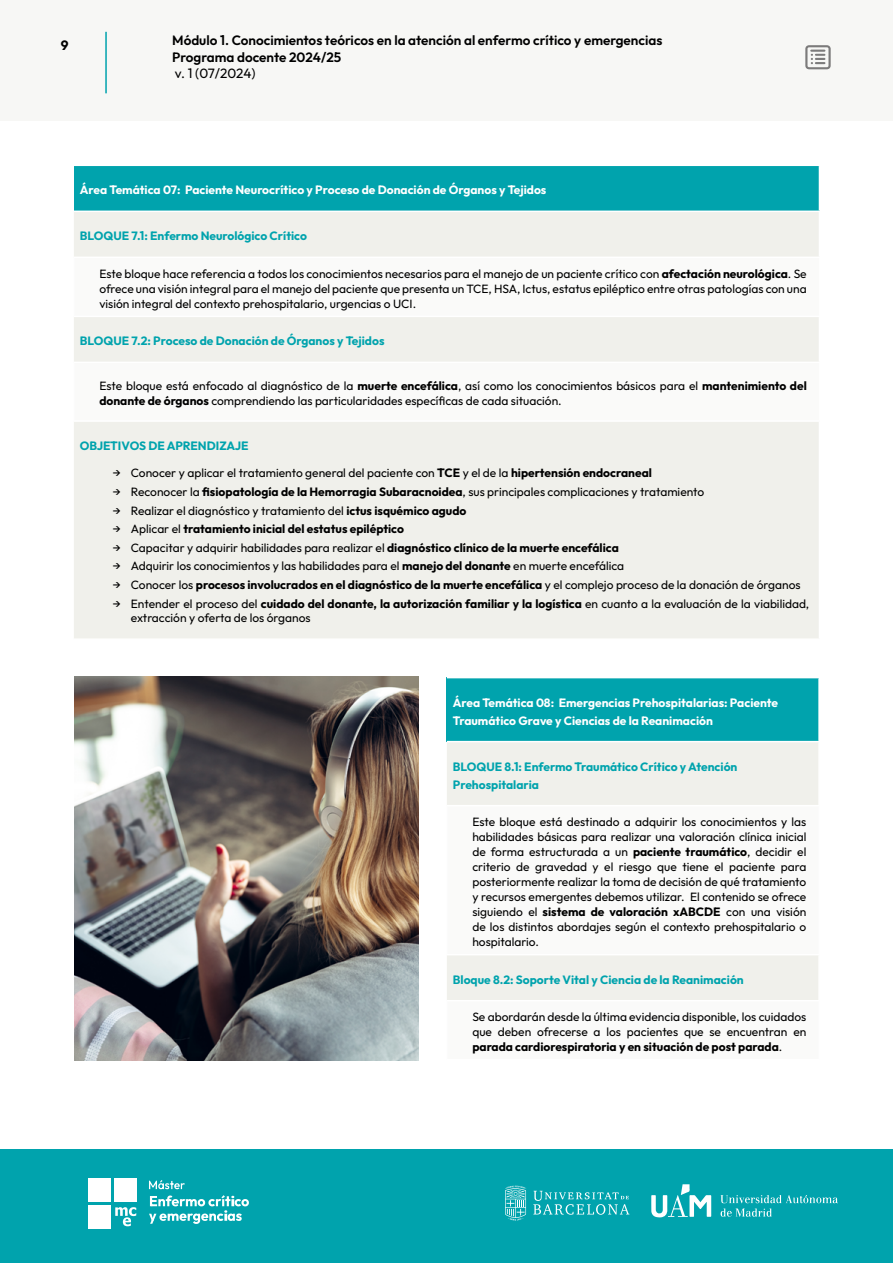
<style>
.page{position:relative;width:893px;height:1263px;background:#fff}
.page>*{position:absolute;margin:0;border:0;box-sizing:border-box;transform-origin:0 0}
.t1{font:600 13.5px/16.2px "Outfit";color:#000}
.t2{font:13.5px "Outfit";color:#000}
.t3{font:700 13.5px "Outfit";color:#000}
.t4{font:12px/15px "Outfit";color:#000;text-align:justify}
.t5{font:700 12px/18px "Outfit";color:#00a3ad}
.t6{font:700 12px/18px "Outfit";color:#fff}
.t7{font:700 12px "Outfit";color:#000}
.s1{font-weight:700}
.s2{font-weight:400}
</style>
<div class="page">
<div style="left:0;top:1150px;width:893px;height:113px;background:#00a3ad"></div>
<div style="left:0;top:0;width:893px;height:121px;background:#f7f7f5"></div>
<svg style="left:115px;top:1207px;width:21px;height:19px"></svg>
<div style="left:89px;top:1178px;width:22px;height:24px;background:#fff"></div>
<div style="left:89px;top:1205px;width:22px;height:23px;background:#fff"></div>
<div style="left:114px;top:1178px;width:23px;height:24px;background:#fff"></div>
<svg style="left:149px;top:1180px;width:36px;height:9px"></svg>
<svg style="left:149px;top:1195px;width:100px;height:29px"></svg>
<hr style="left:105px;top:32px;width:2px;height:61px;background:#00a3ad">
<svg style="left:533px;top:1191px;width:96px;height:24px"></svg>
<svg style="left:505px;top:1186px;width:22px;height:34px"></svg>
<svg style="left:651px;top:1184px;width:60px;height:33px"></svg>
<svg style="left:720px;top:1195px;width:118px;height:22px"></svg>
<svg style="left:805px;top:45px;width:26px;height:24px"></svg>
<div style="left:74px;top:165px;width:745px;height:46px;background:#00a3ad"></div>
<div style="left:74px;top:212px;width:745px;height:426px;background:#f0f0eb"></div>
<svg style="left:74px;top:258px;width:745px;height:162px"></svg>
<hr style="left:74px;top:165px;width:746px;height:1px;background:#fff">
<hr style="left:74px;top:257px;width:746px;height:1px;background:#fff">
<hr style="left:74px;top:316px;width:746px;height:1px;background:#fff">
<hr style="left:74px;top:420px;width:746px;height:2px;background:#fff">
<hr style="left:74px;top:258px;width:1px;height:58px;background:#fff">
<hr style="left:74px;top:363px;width:1px;height:57px;background:#fff">
<hr style="left:74px;top:362px;width:746px;height:1px;background:#fff">
<div style="left:447px;top:678px;width:372px;height:64px;background:#00a3ad"></div>
<div style="left:447px;top:742px;width:371px;height:63px;background:#f0f0eb"></div>
<div style="left:447px;top:955px;width:371px;height:45px;background:#f0f0eb"></div>
<hr style="left:447px;top:741px;width:373px;height:1px;background:#fff">
<hr style="left:818px;top:678px;width:2px;height:63px;background:#fff">
<img style="left:74px;top:677px;width:344px;height:384px">
<p class="t3" style="left:61px;top:36px;width:9px">9</p>
<p class="t1" style="left:172px;top:33px;width:492px">Módulo 1. Conocimientos teóricos en la atención al enfermo crítico y emergencias<br>Programa docente 2024/25</p>
<p class="t2" style="left:175px;top:64px;width:82px">v. 1 (07/2024)</p>
<p class="t6" style="left:80px;top:182px;width:468px">Área Temática 07: Paciente Neurocrítico y Proceso de Donación de Órganos y Tejidos</p>
<p class="t5" style="left:80px;top:228px;width:229px">BLOQUE 7.1: Enfermo Neurológico Crítico</p>
<p class="t4" style="left:99px;top:266px;width:709px">Este bloque hace referencia a todos los conocimientos necesarios para el manejo de un paciente crítico con <span class="s1">afectación neurológica</span>. Se ofrece una visión integral para el manejo del paciente que presenta un TCE, HSA, Ictus, estatus epiléptico entre otras patologías con una visión integral del contexto prehospitalario, urgencias o UCI.</p>
<p class="t5" style="left:80px;top:333px;width:306px">BLOQUE 7.2: Proceso de Donación de Órganos y Tejidos</p>
<p class="t4" style="left:99px;top:379px;width:709px">Este bloque está enfocado al diagnóstico de la <span class="s1">muerte encefálica</span>, así como los conocimientos básicos para el <span class="s1">mantenimiento del donante de órganos</span> comprendiendo las particularidades específicas de cada situación.</p>
<p class="t5" style="left:80px;top:437px;width:170px">OBJETIVOS DE APRENDIZAJE</p>
<p class="t4" style="left:113px;top:466px;width:541px">→ Conocer y aplicar el tratamiento general del paciente con <span class="s1">TCE</span> y el de la <span class="s1">hipertensión endocraneal</span></p>
<p class="t4" style="left:113px;top:484px;width:593px">→ Reconocer la <span class="s1">fisiopatología de la Hemorragia Subaracnoidea</span>, sus principales complicaciones y tratamiento</p>
<p class="t4" style="left:113px;top:503px;width:355px">→ Realizar el diagnóstico y tratamiento del <span class="s1">ictus isquémico agudo</span></p>
<p class="t7" style="left:113px;top:521px;width:293px"><span class="s2">→ Aplicar el</span> tratamiento inicial del estatus epiléptico</p>
<p class="t4" style="left:113px;top:540px;width:507px">→ Capacitar y adquirir habilidades para realizar el <span class="s1">diagnóstico clínico de la muerte encefálica</span></p>
<p class="t4" style="left:113px;top:559px;width:513px">→ Adquirir los conocimientos y las habilidades para el <span class="s1">manejo del donante</span> en muerte encefálica</p>
<p class="t7" style="left:113px;top:577px;width:689px"><span class="s2">→ Conocer los</span> procesos involucrados en el diagnóstico de la muerte encefálica <span class="s2">y el complejo proceso de la donación de órganos</span></p>
<p class="t4" style="left:131px;top:597px;width:680px;line-height:14.4px;text-indent:-18px">→ Entender el proceso del <span class="s1">cuidado del donante, la autorización familiar y la logística</span> en cuanto a la evaluación de la viabilidad, extracción y oferta de los órganos</p>
<p class="t6" style="left:453px;top:694px;width:327px">Área Temática 08: Emergencias Prehospitalarias: Paciente<br>Traumático Grave y Ciencias de la Reanimación</p>
<p class="t5" style="left:453px;top:758px;width:286px">BLOQUE 8.1: Enfermo Traumático Crítico y Atención<br>Prehospitalaria</p>
<p class="t4" style="left:472px;top:815px;width:335px">Este bloque está destinado a adquirir los conocimientos y las habilidades básicas para realizar una valoración clínica inicial de forma estructurada a un <span class="s1">paciente traumático</span>, decidir el criterio de gravedad y el riesgo que tiene el paciente para posteriormente realizar la toma de decisión de qué tratamiento y recursos emergentes debemos utilizar. El contenido se ofrece siguiendo el <span class="s1">sistema de valoración xABCDE</span> con una visión de los distintos abordajes según el contexto prehospitalario o hospitalario.</p>
<p class="t5" style="left:453px;top:971px;width:292px">Bloque 8.2: Soporte Vital y Ciencia de la Reanimación</p>
<p class="t4" style="left:472px;top:1010px;width:335px">Se abordarán desde la última evidencia disponible, los cuidados que deben ofrecerse a los pacientes que se encuentran en <span class="s1">parada cardiorespiratoria y en situación de post parada</span>.</p>
</div>
